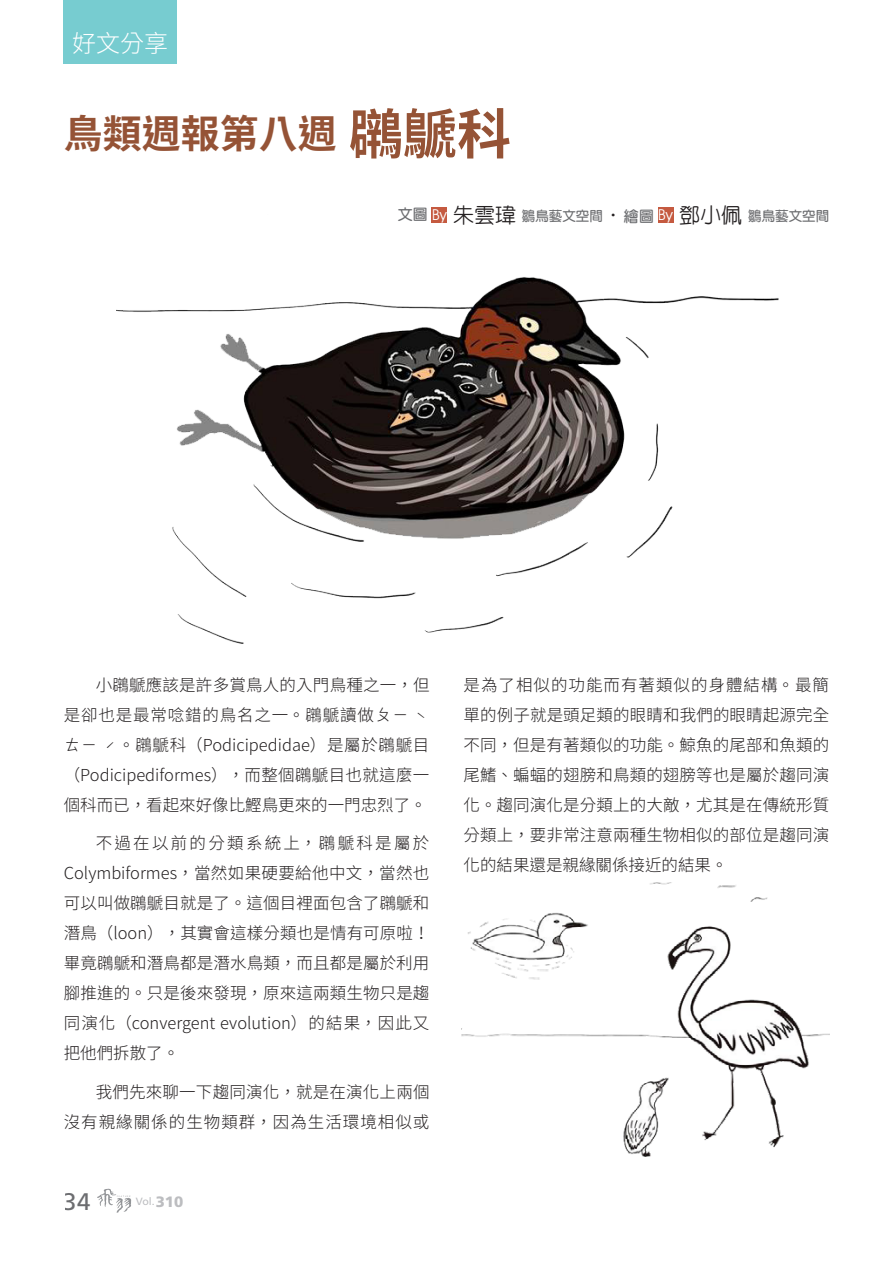
<style>
.page{position:relative;width:893px;height:1263px;background:#fff}
.page>*{position:absolute;margin:0;border:0;box-sizing:border-box;transform-origin:0 0}
.t1{font:700 39px "Noto Sans CJ Ktc";color:#955336}
.t2{font:300 24px "Noto Sans CJ Ktc";color:#fff}
.t3{font:24px "Frutiger";color:#6c6d70}
.t4{font:300 16.5px/30px "Noto Sans CJ Ktc";letter-spacing:.01em;color:#231f20;text-align:justify}
.t5{font:300 16.5px/30px "Noto Sans CJ Ktc";letter-spacing:.06em;color:#231f20;text-align:right}
.t6{font:700 13.5px "AR Yuan B5";color:#6c6d70}
.t7{font:10.5px "Frutiger";color:#bcbdc0}
.s1{font-size:54px}
.s2{font-size:15px}
.s3{font-family:"Avant Garde IT Cby BT";font-weight:400;font-size:15px;color:#fff}
.s4{font-weight:500;font-size:21px;color:#231f20}
.s5{font-weight:900;font-size:15px}
</style>
<div class="page">
<div style="left:431px;top:207px;width:16px;height:15px;background:#c55a40"></div>
<div style="left:658px;top:207px;width:15px;height:15px;background:#c55a40"></div>
<div style="left:64px;top:0;width:113px;height:64px;background:#77ccd0"></div>
<img style="left:116px;top:215px;width:662px;height:429px">
<img style="left:461px;top:882px;width:368px;height:275px">
<svg style="left:97px;top:1189px;width:35px;height:24px"></svg>
<h2 class="t2" style="left:72px;top:30px;width:98px">好文分享</h2>
<h1 class="t1" style="left:64px;top:112px;width:449px">鳥類週報第八週 <span class="s1">鸊鷈科</span></h1>
<p class="t6" style="left:398px;top:209px;width:433px"><span class="s2">文圖</span> <span class="s3">By</span> <span class="s4">朱雲瑋</span>鶵鳥藝文空間<span class="s4">．</span><span class="s2">繪圖</span> <span class="s3">By</span> <span class="s4">鄧小佩</span>鶵鳥藝文空間</p>
<p class="t4" style="left:64px;top:670px;width:367px;text-indent:32px">小鸊鷈應該是許多賞鳥人的入門鳥種之一，但是卻也是最常唸錯的鳥名之一。鸊鷈讀做ㄆㄧ ˋㄊㄧ ˊ。鸊鷈科（Podicipedidae）是屬於鸊鷈目（Podicipediformes），而整個鸊鷈目也就這麼一個科而已，看起來好像比鰹鳥更來的一門忠烈了。</p>
<p class="t4" style="left:64px;top:828px;width:367px;text-indent:32px">不過在以前的分類系統上，鸊鷈科是屬於Colymbiformes，當然如果硬要給他中文，當然也可以叫做鸊鷈目就是了。這個目裡面包含了鸊鷈和潛鳥（loon），其實會這樣分類也是情有可原啦！畢竟鸊鷈和潛鳥都是潛水鳥類，而且都是屬於利用腳推進的。只是後來發現，原來這兩類生物只是趨同演化（convergent evolution）的結果，因此又把他們拆散了。</p>
<p class="t5" style="left:64px;top:1077px;width:367px">我們先來聊一下趨同演化，就是在演化上兩個<br>沒有親緣關係的生物類群，因為生活環境相似或</p>
<h2 class="t3" style="left:64px;top:1188px;width:28px">34</h2>
<p class="t7" style="left:136px;top:1195px;width:49px">Vol.<span class="s5">310</span></p>
<p class="t4" style="left:463px;top:670px;width:367px">是為了相似的功能而有著類似的身體結構。最簡單的例子就是頭足類的眼睛和我們的眼睛起源完全不同，但是有著類似的功能。鯨魚的尾部和魚類的尾鰭、蝙蝠的翅膀和鳥類的翅膀等也是屬於趨同演化。趨同演化是分類上的大敵，尤其是在傳統形質分類上，要非常注意兩種生物相似的部位是趨同演化的結果還是親緣關係接近的結果。</p>
</div>
